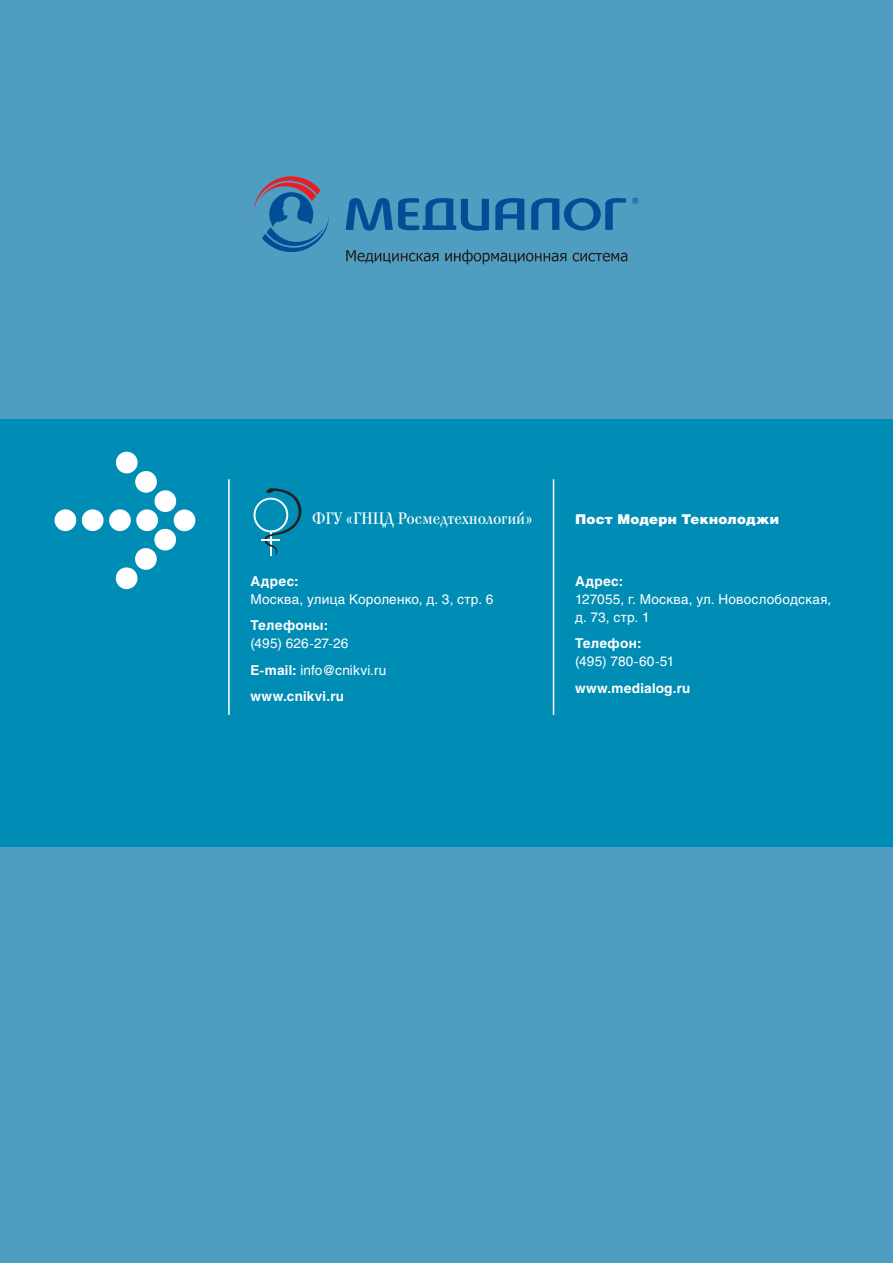
<style>
.page{position:relative;width:893px;height:1263px;background:#4f9dc0}
.page>*{position:absolute;margin:0;border:0;box-sizing:border-box;transform-origin:0 0}
.t1{font:16.5px "Kuzanyan C";letter-spacing:-.01em;color:#fff}
.t2{font:13.5px/26.5px "Helios";letter-spacing:.015em;color:#fff}
.t3{font:700 13.5px "Helios";letter-spacing:.025em;color:#fff}
.t4{font:900 13.5px "Helios";letter-spacing:.015em;color:#fff}
.s1{font-weight:700}
</style>
<div class="page">
<div style="left:0;top:419px;width:893px;height:427px;background:#008db5"></div>
<div style="left:55px;top:509px;width:21px;height:22px;background:#fff;border-radius:50%"></div>
<div style="left:82px;top:509px;width:22px;height:22px;background:#fff;border-radius:50%"></div>
<svg style="left:109px;top:509px;width:22px;height:22px"></svg>
<svg style="left:115px;top:451px;width:81px;height:139px"></svg>
<hr style="left:228px;top:479px;width:2px;height:236px;background:#fff">
<hr style="left:553px;top:479px;width:1px;height:236px;background:#fff">
<svg style="left:346px;top:250px;width:281px;height:14px"></svg>
<svg style="left:253px;top:176px;width:76px;height:76px"></svg>
<svg style="left:632px;top:198px;width:6px;height:6px"></svg>
<svg style="left:495px;top:198px;width:29px;height:32px"></svg>
<svg style="left:531px;top:198px;width:95px;height:32px"></svg>
<svg style="left:346px;top:198px;width:143px;height:33px"></svg>
<svg style="left:254px;top:488px;width:47px;height:68px"></svg>
<p class="t1" style="left:312px;top:509px;width:222px">ФГУ «ГНЦД Росмедтехнологий»</p>
<p class="t3" style="left:250px;top:573px;width:50px">Адрес:</p>
<p class="t2" style="left:250px;top:585px;width:245px">Москва, улица Короленко, д. 3, стр. 6</p>
<p class="t3" style="left:250px;top:618px;width:79px">Телефоны:</p>
<p class="t2" style="left:250px;top:630px;width:137px">(495) 626-27-26<br><span class="s1">E-mail:</span> info@cnikvi.ru <span class="s1">www.cnikvi.ru</span></p>
<p class="t4" style="left:575px;top:512px;width:205px">Пост Модерн Текнолоджи</p>
<p class="t3" style="left:575px;top:573px;width:50px">Адрес:</p>
<p class="t2" style="left:575px;top:590px;width:258px;line-height:18px">127055, г. Москва, ул. Новослободская, д. 73, стр. 1</p>
<p class="t3" style="left:575px;top:636px;width:68px">Телефон:</p>
<p class="t2" style="left:575px;top:648px;width:101px">(495) 780-60-51</p>
<p class="t3" style="left:575px;top:680px;width:117px">www.medialog.ru</p>
</div>
